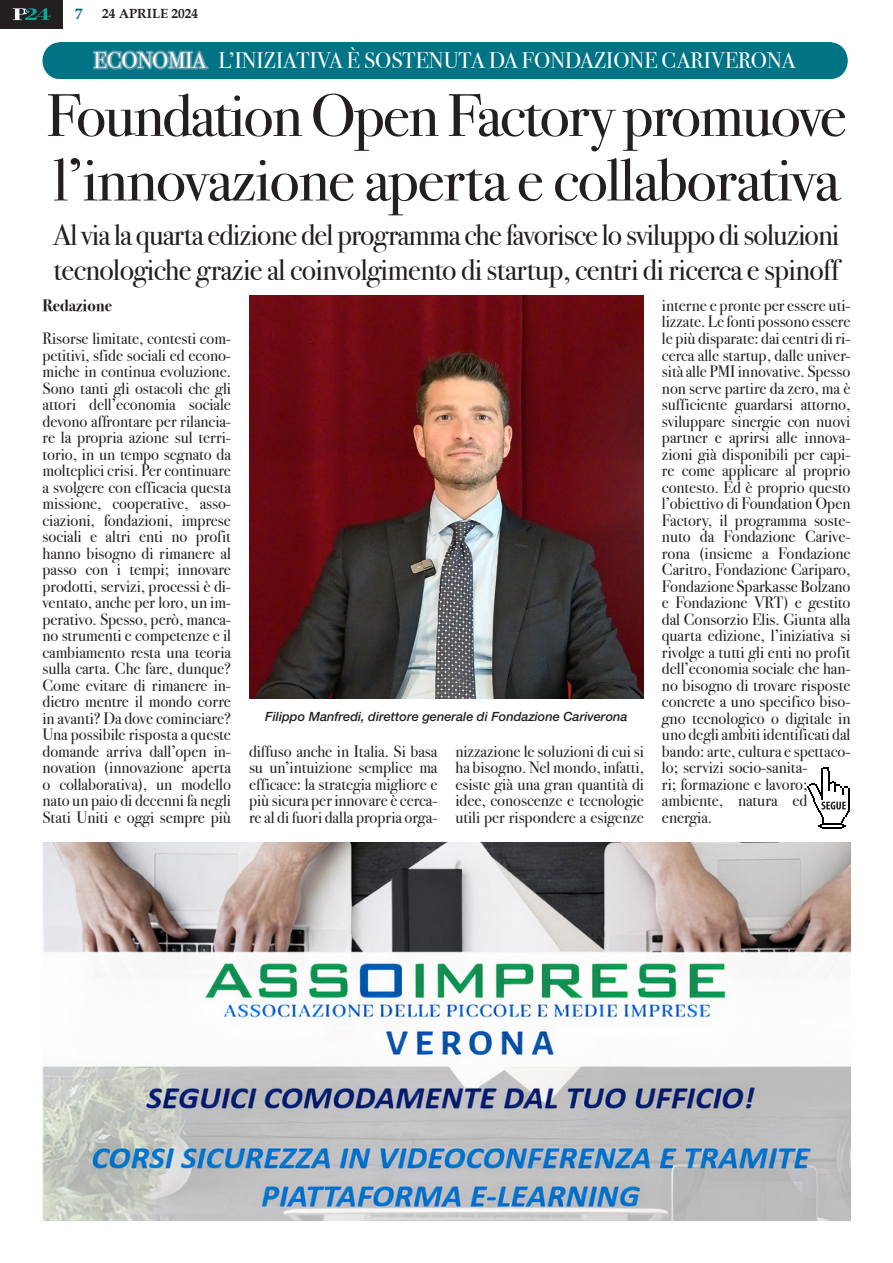
<style>
.page{position:relative;width:893px;height:1263px;background:#fff}
.page>*{position:absolute;margin:0;border:0;box-sizing:border-box;transform-origin:0 0}
.t1{font:60px/64.5px "Bodoni Svty Two ITCTT Book";letter-spacing:-.02em;color:#231f20;scale:1.05 1}
.t2{font:30px/34.5px "Bodoni Svty Two ITCTT Book";letter-spacing:-.02em;color:#231f20}
.t3{font:22.5px "Bodoni Svty Two ITCTT Book";color:#fff}
.t4{font:16.5px/16.5px "Bodoni Svty Two ITCTT Book";color:#231f20;text-align:justify}
.t5{font:16.5px "Bodoni Svty Two ITCTT Bold";color:#231f20}
.t6{font:700 15px "Book Antiqua";color:#007385}
.t7{font:700 13.2px "Book Antiqua";color:#231f20}
.t8{font:italic 500 12.75px "Helvetica Neue LT Std";color:#231f20}
.s1{color:#5e9cac}
</style>
<div class="page">
<div style="left:0;top:0;width:63px;height:28px;background:#231f20"></div>
<svg style="left:13px;top:8px;width:37px;height:12px"></svg>
<img style="left:43px;top:842px;width:807px;height:378px">
<img style="left:249px;top:296px;width:395px;height:402px">
<div style="left:43px;top:43px;width:32px;height:36px;background:#007385;border-radius:50%"></div>
<div style="left:815px;top:43px;width:33px;height:36px;background:#007385;border-radius:50%"></div>
<div style="left:59px;top:43px;width:772px;height:36px;background:#007385"></div>
<svg style="left:807px;top:767px;width:43px;height:62px"></svg>
<p class="t6" style="left:75px;top:4px;width:9px">7</p>
<p class="t7" style="left:102px;top:5px;width:97px">24 APRILE 2024</p>
<p class="t3" style="left:94px;top:47px;width:703px"><span class="s1">ECONOMIA</span> L’INIZIATIVA È SOSTENUTA DA FONDAZIONE CARIVERONA</p>
<p class="t1" style="left:46px;top:84px;width:764px">Foundation Open Factory promuove l’innovazione aperta e collaborativa</p>
<p class="t2" style="left:53px;top:218px;width:788px">Al via la quarta edizione del programma che favorisce lo sviluppo di soluzioni tecnologiche grazie al coinvolgimento di startup, centri di ricerca e spinoff</p>
<p class="t5" style="left:43px;top:296px;width:71px">Redazione</p>
<p class="t4" style="left:43px;top:330px;width:190px">Risorse limitate, contesti com&shy;petitivi, sfide sociali ed econo&shy;miche in continua evoluzione.<br>Sono tanti gli ostacoli che gli attori dell’economia sociale devono affrontare per rilancia&shy;re la propria azione sul terri&shy;torio, in un tempo segnato da molteplici crisi. Per continuare a svolgere con efficacia questa missione, cooperative, asso&shy;ciazioni, fondazioni, imprese sociali e altri enti no profit hanno bisogno di rimanere al passo con i tempi; innovare prodotti, servizi, processi è di&shy;ventato, anche per loro, un im&shy;perativo. Spesso, però, manca&shy;no strumenti e competenze e il cambiamento resta una teoria sulla carta. Che fare, dunque?<br>Come evitare di rimanere in&shy;dietro mentre il mondo corre in avanti? Da dove cominciare?<br>Una possibile risposta a queste domande arriva dall’open in&shy;novation (innovazione aperta o collaborativa), un modello nato un paio di decenni fa negli Stati Uniti e oggi sempre più</p>
<p class="t8" style="left:265px;top:709px;width:364px">Filippo Manfredi, direttore generale di Fondazione Cariverona</p>
<p class="t4" style="left:249px;top:743px;width:190px">diffuso anche in Italia. Si basa su un’intuizione semplice ma efficace: la strategia migliore e più sicura per innovare è cerca&shy;re al di fuori dalla propria orga-</p>
<p class="t4" style="left:455px;top:743px;width:190px">nizzazione le soluzioni di cui si ha bisogno. Nel mondo, infatti, esiste già una gran quantità di idee, conoscenze e tecnologie utili per rispondere a esigenze</p>
<p class="t4" style="left:662px;top:297px;width:190px;text-align:left">interne e pronte per essere uti&shy;lizzate. Le fonti possono essere le più disparate: dai centri di ri&shy;cerca alle startup, dalle univer&shy;sità alle PMI innovative. Spesso non serve partire da zero, ma è sufficiente guardarsi attorno, sviluppare sinergie con nuovi partner e aprirsi alle innova&shy;zioni già disponibili per capi&shy;re come applicare al proprio contesto. Ed è proprio questo l’obiettivo di Foundation Open<br>Factory, il programma soste&shy;nuto da Fondazione Carive&shy;rona (insieme a Fondazione<br>Caritro, Fondazione Cariparo,<br>Fondazione Sparkasse Bolzano e Fondazione VRT) e gestito dal Consorzio Elis. Giunta alla quarta edizione, l’iniziativa si rivolge a tutti gli enti no profit dell’economia sociale che han&shy;no bisogno di trovare risposte concrete a uno specifico biso&shy;gno tecnologico o digitale in uno degli ambiti identificati dal bando: arte, cultura e spettaco&shy;lo; servizi socio-sanita-<br>ri; formazione e lavoro; ambiente, natura ed energia.</p>
</div>
